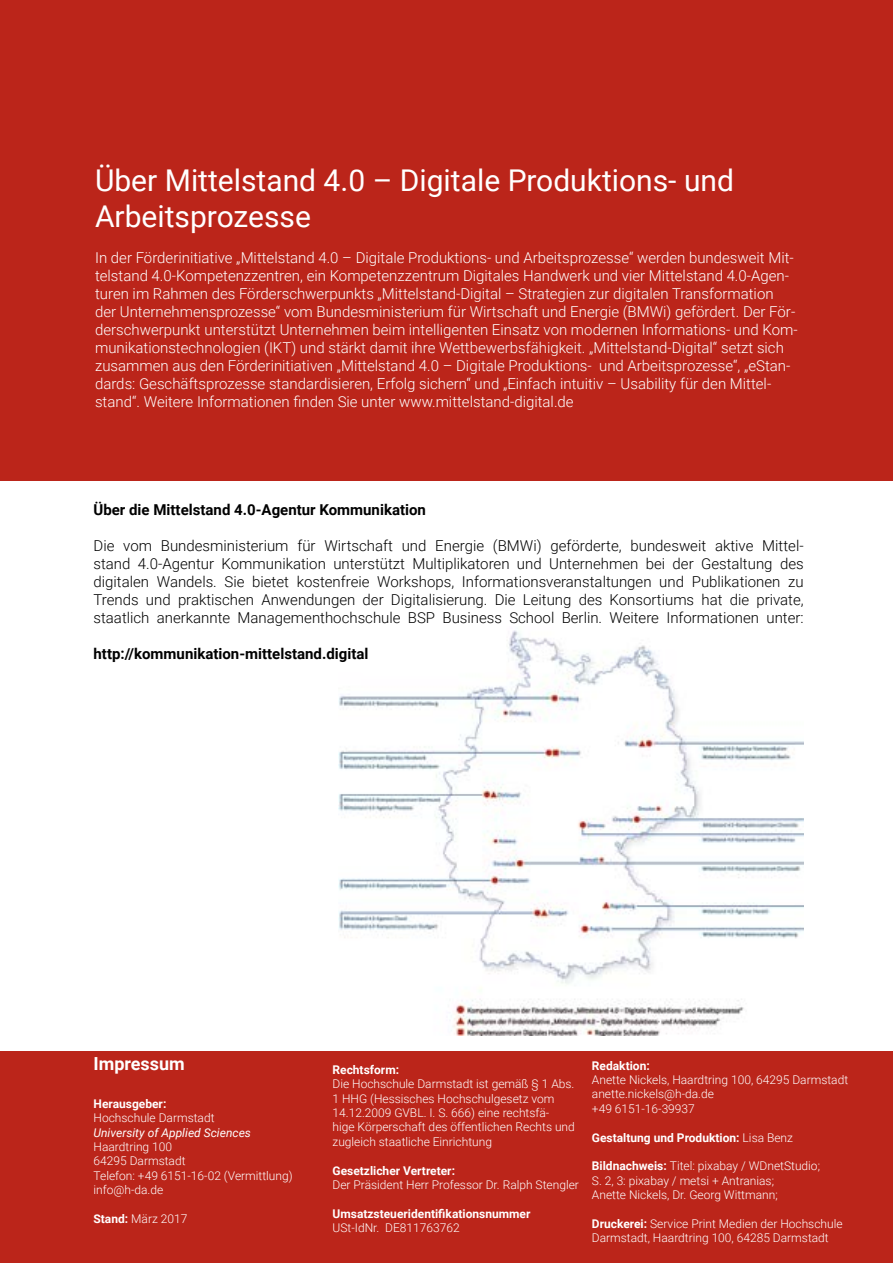
<style>
.page{position:relative;width:893px;height:1263px;background:#fff}
.page>*{position:absolute;margin:0;border:0;box-sizing:border-box;transform-origin:0 0}
.t1{font:30px/36px "Roboto";color:#fff}
.t2{font:700 18px "Roboto";color:#fff}
.t3{font:300 15px/18px "Roboto";color:#fff}
.t4{font:300 15px/18px "Roboto";color:#000;text-align:justify}
.t5{font:700 15px "Roboto";color:#000}
.t6{font:300 12px/14.4px "Roboto";color:#fff}
.t7{font:700 12px "Roboto";color:#fff}
.t8{font:italic 12px "Roboto";color:#fff}
.s1{font-weight:700}
.s2{font-weight:300}
</style>
<div class="page">
<div style="left:0;top:0;width:893px;height:480px;background:#bb251a"></div>
<div style="left:0;top:1051px;width:893px;height:212px;background:#bb251a"></div>
<img style="left:339px;top:630px;width:464px;height:406px">
<h1 class="t1" style="left:95px;top:161px;width:640px">Über Mittelstand 4.0 – Digitale Produktions- und<br>Arbeitsprozesse</h1>
<p class="t3" style="left:95px;top:248px;width:704px">In der Förderinitiative „Mittelstand 4.0 – Digitale Produktions- und Arbeitsprozesse“ werden bundesweit Mit&shy;telstand 4.0-Kompetenzzentren, ein Kompetenzzentrum Digitales Handwerk und vier Mittelstand 4.0-Agen&shy;turen im Rahmen des Förderschwerpunkts „Mittelstand-Digital – Strategien zur digitalen Transformation der Unternehmensprozesse“ vom Bundesministerium für Wirtschaft und Energie (BMWi) gefördert. Der För&shy;derschwerpunkt unterstützt Unternehmen beim intelligenten Einsatz von modernen Informations- und Kom&shy;munikationstechnologien (IKT) und stärkt damit ihre Wettbewerbsfähigkeit. „Mittelstand-Digital“ setzt sich zusammen aus den Förderinitiativen „Mittelstand 4.0 – Digitale Produktions- und Arbeitsprozesse“, „eStan&shy;dards: Geschäftsprozesse standardisieren, Erfolg sichern“ und „Einfach intuitiv – Usability für den Mittel&shy;stand“. Weitere Informationen finden Sie unter www.mittelstand-digital.de</p>
<p class="t5" style="left:94px;top:499px;width:334px">Über die Mittelstand 4.0-Agentur Kommunikation</p>
<p class="t4" style="left:94px;top:536px;width:712px">Die vom Bundesministerium für Wirtschaft und Energie (BMWi) geförderte, bundesweit aktive Mittel&shy;stand 4.0-Agentur Kommunikation unterstützt Multiplikatoren und Unternehmen bei der Gestaltung des digitalen Wandels. Sie bietet kostenfreie Workshops, Informationsveranstaltungen und Publikationen zu Trends und praktischen Anwendungen der Digitalisierung. Die Leitung des Konsortiums hat die private, staatlich anerkannte Managementhochschule BSP Business School Berlin. Weitere Informationen unter:</p>
<p class="t5" style="left:94px;top:643px;width:276px">http://kommunikation-mittelstand.digital</p>
<p class="t2" style="left:94px;top:1050px;width:93px">Impressum</p>
<p class="t7" style="left:94px;top:1095px;width:74px">Herausgeber:</p>
<p class="t6" style="left:94px;top:1110px;width:123px">Hochschule Darmstadt</p>
<p class="t8" style="left:94px;top:1124px;width:159px">University of Applied Sciences</p>
<p class="t6" style="left:94px;top:1139px;width:201px">Haardtring 100<br>64295 Darmstadt<br>Telefon: +49 6151-16-02 (Vermittlung) info@h-da.de</p>
<p class="t6" style="left:94px;top:1211px;width:95px"><span class="s1">Stand:</span> März 2017</p>
<p class="t7" style="left:333px;top:1061px;width:68px">Rechtsform:</p>
<p class="t6" style="left:333px;top:1076px;width:244px">Die Hochschule Darmstadt ist gemäß § 1 Abs.<br>1 HHG (Hessisches Hochschulgesetz vom 14.12.2009 GVBL. I. S. 666) eine rechtsfä-<br>hige Körperschaft des öffentlichen Rechts und zugleich staatliche Einrichtung</p>
<p class="t7" style="left:333px;top:1162px;width:124px">Gesetzlicher Vertreter:</p>
<p class="t6" style="left:333px;top:1177px;width:248px">Der Präsident Herr Professor Dr. Ralph Stengler</p>
<p class="t7" style="left:333px;top:1205px;width:199px">Umsatzsteueridentifikationsnummer</p>
<p class="t6" style="left:333px;top:1220px;width:129px">USt-IdNr. DE811763762</p>
<p class="t7" style="left:592px;top:1057px;width:59px">Redaktion:</p>
<p class="t6" style="left:592px;top:1072px;width:258px">Anette Nickels, Haardtring 100, 64295 Darmstadt anette.nickels@h-da.de<br>+49 6151-16-39937</p>
<p class="t7" style="left:592px;top:1129px;width:203px">Gestaltung und Produktion: <span class="s2">Lisa Benz</span></p>
<p class="t6" style="left:592px;top:1158px;width:230px"><span class="s1">Bildnachweis:</span> Titel: pixabay / WDnetStudio;<br>S. 2, 3: pixabay / metsi + Antranias;<br>Anette Nickels, Dr. Georg Wittmann;</p>
<p class="t6" style="left:592px;top:1216px;width:252px"><span class="s1">Druckerei:</span> Service Print Medien der Hochschule<br>Darmstadt, Haardtring 100, 64285 Darmstadt</p>
</div>
